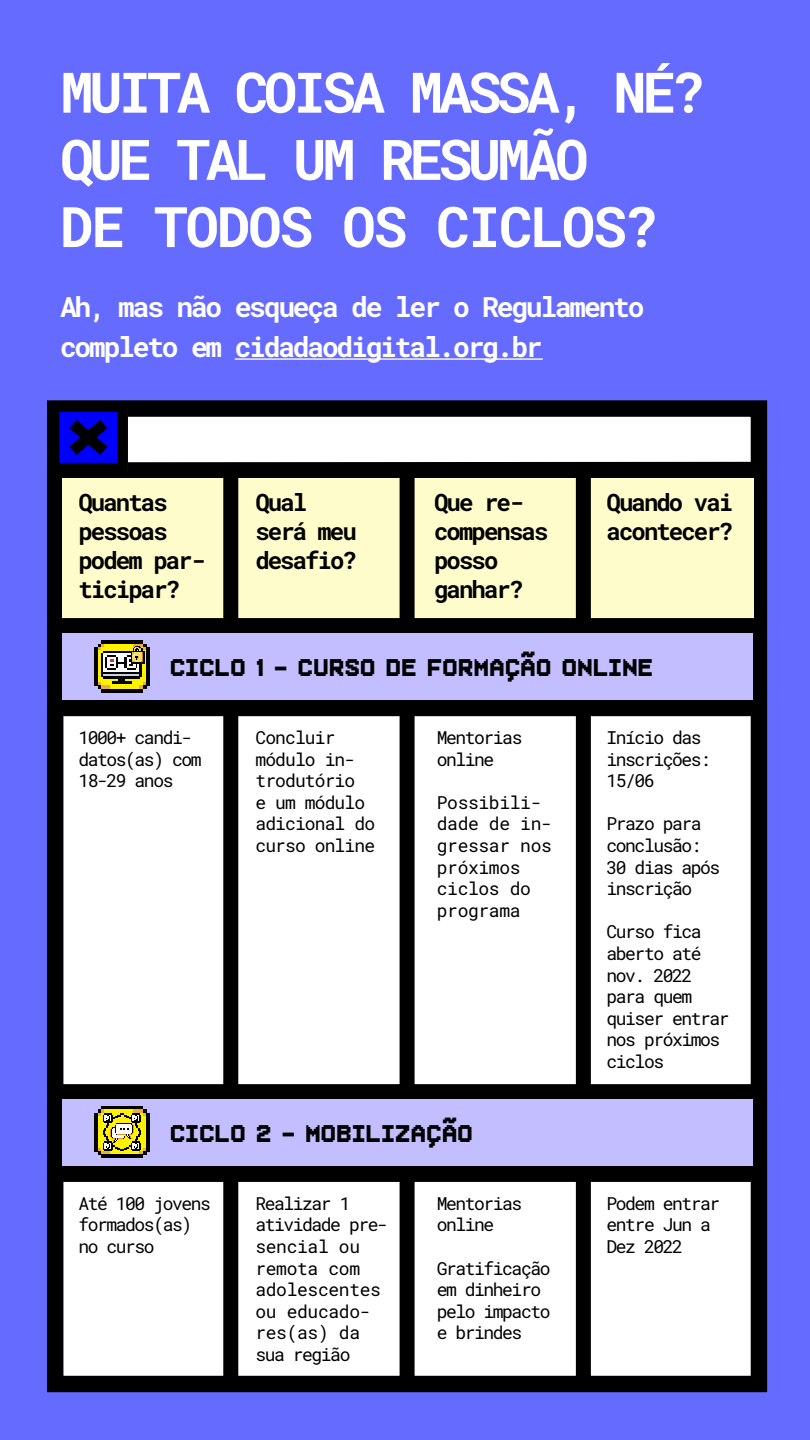
<style>
.page{position:relative;width:810px;height:1440px;background:#666bff}
.page>*{position:absolute;margin:0;border:0;box-sizing:border-box;transform-origin:0 0}
.t1{font:700 56px/67.2px "Roboto Mono";letter-spacing:-.08em;color:#fff}
.t2{font:30px "Superstar";letter-spacing:.02em;color:#000}
.t3{font:700 28px/40px "Roboto Mono";letter-spacing:-.08em;color:#fff}
.t4{font:700 24px/28.8px "Roboto Mono";letter-spacing:-.08em;color:#000}
.t5{font:18px/21.6px "Roboto Mono";letter-spacing:-.08em;color:#000}
.t6{font:18px/21.6px "Roboto Mono";letter-spacing:-.02em;color:#000}
.t7{font:18px/21.6px "Roboto Mono";letter-spacing:-.05em;color:#000}
</style>
<div class="page">
<div style="left:55px;top:409px;width:704px;height:975px;background:#fff"></div>
<div style="left:47px;top:400px;width:720px;height:992px;border:16px solid #000"></div>
<svg style="left:47px;top:402px;width:721px;height:85px"></svg>
<div style="left:62px;top:478px;width:692px;height:141px;background:#fffccc"></div>
<hr style="left:235px;top:358px;width:308px;height:2px;background:#fff">
<div style="left:223px;top:470px;width:15px;height:914px;background:#000"></div>
<div style="left:400px;top:470px;width:15px;height:914px;background:#000"></div>
<div style="left:576px;top:470px;width:15px;height:914px;background:#000"></div>
<div style="left:52px;top:618px;width:709px;height:17px;background:#000"></div>
<div style="left:54px;top:700px;width:709px;height:16px;background:#000"></div>
<div style="left:54px;top:1166px;width:709px;height:16px;background:#000"></div>
<div style="left:56px;top:1084px;width:708px;height:15px;background:#000"></div>
<div style="left:62px;top:633px;width:690px;height:67px;background:#c3beff"></div>
<div style="left:62px;top:1099px;width:690px;height:67px;background:#c3beff"></div>
<svg style="left:95px;top:641px;width:54px;height:51px;background:#89803d"></svg>
<svg style="left:95px;top:1107px;width:54px;height:51px;background:#9b912c"></svg>
<h1 class="t1" style="left:60px;top:57px;width:647px">MUITA COISA MASSA, NÉ?<br>QUE TAL UM RESUMÃO<br>DE TODOS OS CICLOS?</h1>
<h3 class="t3" style="left:60px;top:286px;width:586px">Ah, mas não esqueça de ler o Regulamento completo em cidadaodigital.org.br</h3>
<h3 class="t4" style="left:78px;top:487px;width:128px">Quantas pessoas podem par&shy;ticipar?</h3>
<h3 class="t4" style="left:255px;top:487px;width:103px">Qual será meu desafio?</h3>
<h3 class="t4" style="left:434px;top:487px;width:116px">Que re&shy;compensas posso ganhar?</h3>
<h3 class="t4" style="left:607px;top:487px;width:128px">Quando vai acontecer?</h3>
<h2 class="t2" style="left:171px;top:648px;width:484px">Ciclo 1 - Curso de formação online</h2>
<p class="t5" style="left:78px;top:726px;width:125px">1000+ candi&shy;datos(as) com<br>18-29 anos</p>
<p class="t7" style="left:255px;top:726px;width:121px">Concluir módulo in&shy;trodutório<br>e um módulo adicional do curso online</p>
<p class="t5" style="left:437px;top:726px;width:87px">Mentorias online</p>
<p class="t6" style="left:437px;top:791px;width:117px">Possibili&shy;dade de in&shy;gressar nos próximos ciclos do programa</p>
<h2 class="t2" style="left:171px;top:1113px;width:304px">Ciclo 2 - Mobilização</h2>
<p class="t5" style="left:78px;top:1192px;width:134px">Até 100 jovens formados(as) no curso</p>
<p class="t6" style="left:255px;top:1192px;width:134px">Realizar 1 atividade pre&shy;sencial ou remota com adolescentes ou educado&shy;res(as) da sua região</p>
<p class="t5" style="left:437px;top:1192px;width:87px">Mentorias online</p>
<p class="t5" style="left:437px;top:1257px;width:115px">Gratificação em dinheiro pelo impacto e brindes</p>
<p class="t5" style="left:607px;top:726px;width:106px">Início das inscrições:<br>15/06</p>
<p class="t5" style="left:607px;top:813px;width:115px">Prazo para conclusão:<br>30 dias após inscrição</p>
<p class="t5" style="left:607px;top:921px;width:125px">Curso fica aberto até nov. 2022 para quem quiser entrar nos próximos ciclos</p>
<p class="t5" style="left:607px;top:1192px;width:115px">Podem entrar entre Jun a<br>Dez 2022</p>
</div>
